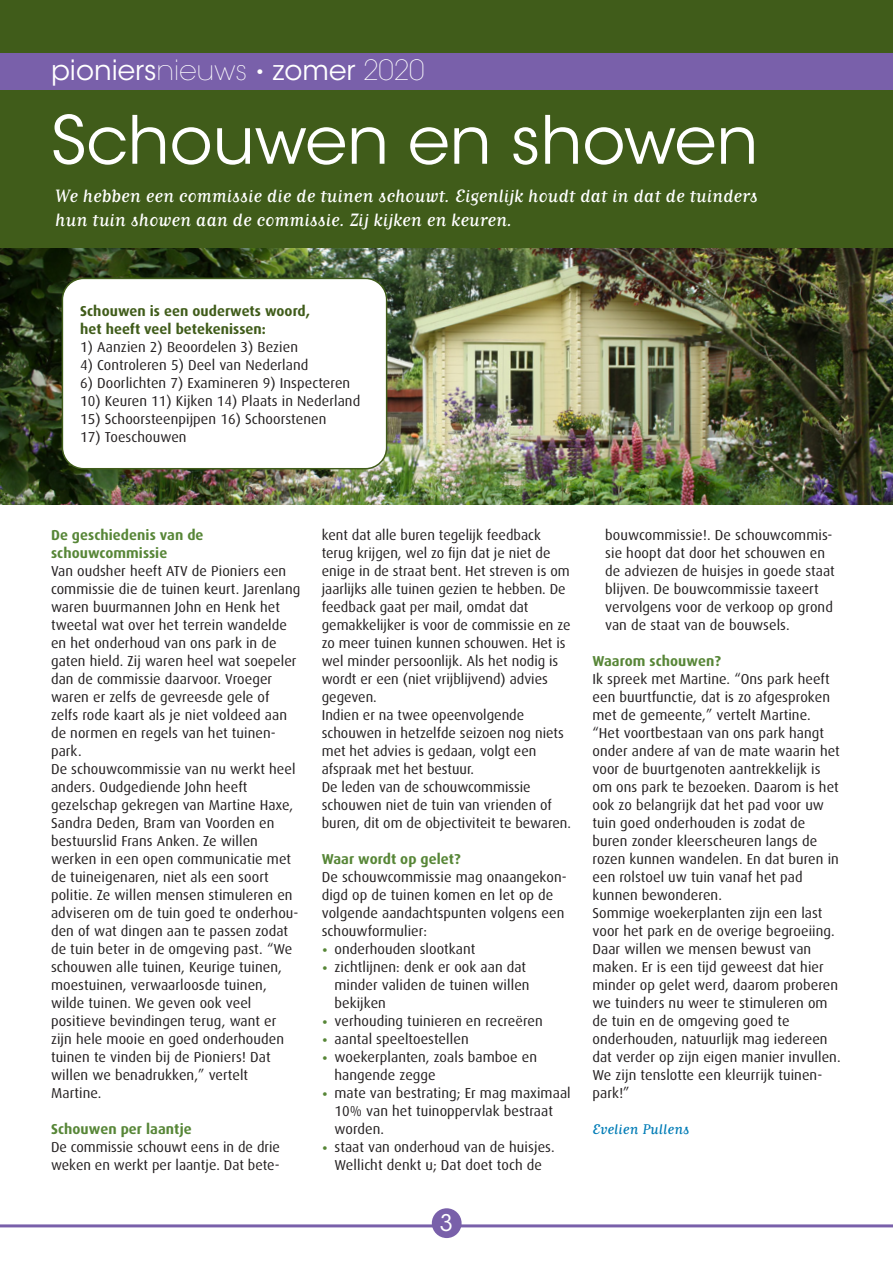
<style>
.page{position:relative;width:893px;height:1263px;background:#fff}
.page>*{position:absolute;margin:0;border:0;box-sizing:border-box;transform-origin:0 0}
.t1{font:66px "ITC Avant Garde Std";color:#fff}
.t2{font:27.75px "ITC Avant Garde Std";color:#fff}
.t3{font:22.8px "ITC Avant Garde Std";color:#fff}
.inleiding{font:21px/24px "Matrix Script";color:#fff}
.auteur{font:16.5px "Matrix Script";letter-spacing:.005em;color:#007cb6}
.bodytekst{font:14.4px/18px "Dax";letter-spacing:.005em;color:#231f20}
.bodytekst-2{font:700 14.4px/18px "Dax";letter-spacing:.005em;color:#578637}
.bodytekst-3{font:700 14.4px "Dax";letter-spacing:.005em;color:#405c1a}
.s1{font-weight:200}
.s2{font-size:19.5px;color:#578637}
</style>
<div class="page">
<img style="left:0;top:248px;width:893px;height:256px">
<div style="left:0;top:0;width:893px;height:248px;background:#405c1a"></div>
<div style="left:0;top:53px;width:893px;height:37px;background:#7960aa"></div>
<hr style="left:0;top:1224px;width:893px;height:3px;background:#7960aa">
<div style="left:432px;top:1208px;width:30px;height:30px;background:#7960aa;border-radius:50%"></div>
<div style="left:62px;top:278px;width:325px;height:191px;background:#fff;border-radius:21px"></div>
<div style="left:62px;top:278px;width:325px;height:191px;border:2px solid #405c1a;border-radius:21px"></div>
<p class="t2" style="left:51px;top:53px;width:375px">pioniers<span class="s1">nieuws •</span> zomer <span class="s1">2020</span></p>
<p class="t1" style="left:51px;top:100px;width:709px">Schouwen en showen</p>
<p class="inleiding" style="left:55px;top:183px;width:704px">We hebben een commissie die de tuinen schouwt. Eigenlijk houdt dat in dat de tuinders hun tuin showen aan de commissie. Zij kijken en keuren.</p>
<p class="bodytekst-3" style="left:80px;top:303px;width:232px">Schouwen is een ouderwets woord,</p>
<p class="bodytekst-3" style="left:80px;top:321px;width:187px">het heeft veel betekenissen:</p>
<p class="bodytekst" style="left:80px;top:339px;width:219px">1) Aanzien 2) Beoordelen 3) Bezien</p>
<p class="bodytekst" style="left:80px;top:357px;width:230px">4) Controleren 5) Deel van Nederland</p>
<p class="bodytekst" style="left:80px;top:375px;width:272px">6) Doorlichten 7) Examineren 9) Inspecteren</p>
<p class="bodytekst" style="left:80px;top:393px;width:282px">10) Keuren 11) Kijken 14) Plaats in Nederland</p>
<p class="bodytekst" style="left:80px;top:411px;width:248px">15) Schoorsteenpijpen 16) Schoorstenen</p>
<p class="bodytekst" style="left:80px;top:429px;width:108px">17) Toeschouwen</p>
<p class="bodytekst-2" style="left:51px;top:526px;width:154px">De geschiedenis van de schouwcommissie</p>
<p class="bodytekst" style="left:51px;top:562px;width:251px">Van oudsher heeft ATV de Pioniers een commissie die de tuinen keurt. Jarenlang waren buurmannen John en Henk het tweetal wat over het terrein wandelde en het onderhoud van ons park in de gaten hield. Zij waren heel wat soepeler dan de commissie daarvoor. Vroeger waren er zelfs de gevreesde gele of<br>zelfs rode kaart als je niet voldeed aan de normen en regels van het tuinen&shy;park.</p>
<p class="bodytekst" style="left:51px;top:760px;width:249px">De schouwcommissie van nu werkt heel anders. Oudgediende John heeft gezelschap gekregen van Martine Haxe, Sandra Deden, Bram van Voorden en bestuurslid Frans Anken. Ze willen werken in een open communicatie met de tuineigenaren, niet als een soort politie. Ze willen mensen stimuleren en adviseren om de tuin goed te onderhou&shy;den of wat dingen aan te passen zodat de tuin beter in de omgeving past. “We schouwen alle tuinen, Keurige tuinen, moestuinen, verwaarloosde tuinen, wilde tuinen. We geven ook veel positieve bevindingen terug, want er zijn hele mooie en goed onderhouden tuinen te vinden bij de Pioniers! Dat willen we benadrukken,” vertelt Martine.</p>
<p class="bodytekst-2" style="left:51px;top:1120px;width:142px">Schouwen per laantje</p>
<p class="bodytekst" style="left:51px;top:1138px;width:230px">De commissie schouwt eens in de drie weken en werkt per laantje. Dat bete-</p>
<p class="bodytekst" style="left:322px;top:526px;width:250px">kent dat alle buren tegelijk feedback terug krijgen, wel zo fijn dat je niet de enige in de straat bent. Het streven is om jaarlijks alle tuinen gezien te hebben. De feedback gaat per mail, omdat dat gemakkelijker is voor de commissie en ze zo meer tuinen kunnen schouwen. Het is wel minder persoonlijk. Als het nodig is wordt er een (niet vrijblijvend) advies gegeven.</p>
<p class="bodytekst" style="left:322px;top:706px;width:244px">Indien er na twee opeenvolgende schouwen in hetzelfde seizoen nog niets met het advies is gedaan, volgt een afspraak met het bestuur.</p>
<p class="bodytekst" style="left:322px;top:778px;width:251px">De leden van de schouwcommissie schouwen niet de tuin van vrienden of buren, dit om de objectiviteit te bewaren.</p>
<p class="bodytekst-2" style="left:322px;top:850px;width:140px">Waar wordt op gelet?</p>
<p class="bodytekst" style="left:322px;top:868px;width:246px">De schouwcommissie mag onaangekon&shy;digd op de tuinen komen en let op de volgende aandachtspunten volgens een schouwformulier:</p>
<p class="bodytekst" style="left:322px;top:940px;width:155px"><span class="s2">•</span> onderhouden slootkant</p>
<p class="bodytekst" style="left:334px;top:958px;width:197px;text-indent:-13px"><span class="s2">•</span> zichtlijnen: denk er ook aan dat minder validen de tuinen willen bekijken</p>
<p class="bodytekst" style="left:322px;top:1012px;width:223px"><span class="s2">•</span> verhouding tuinieren en recreëren</p>
<p class="bodytekst" style="left:322px;top:1030px;width:148px"><span class="s2">•</span> aantal speeltoestellen</p>
<p class="bodytekst" style="left:334px;top:1048px;width:204px;text-indent:-13px"><span class="s2">•</span> woekerplanten, zoals bamboe en hangende zegge</p>
<p class="bodytekst" style="left:334px;top:1084px;width:238px;text-indent:-13px"><span class="s2">•</span> mate van bestrating; Er mag maximaal<br>10% van het tuinoppervlak bestraat worden.</p>
<p class="bodytekst" style="left:322px;top:1138px;width:234px;text-align:center"><span class="s2">•</span> staat van onderhoud van de huisjes.<br>Wellicht denkt u; Dat doet toch de</p>
<p class="t3" style="left:440px;top:1209px;width:15px">3</p>
<p class="bodytekst" style="left:605px;top:526px;width:231px">bouwcommissie!. De schouwcommis&shy;sie hoopt dat door het schouwen en de adviezen de huisjes in goede staat blijven. De bouwcommissie taxeert vervolgens voor de verkoop op grond van de staat van de bouwsels.</p>
<p class="bodytekst-2" style="left:592px;top:652px;width:130px">Waarom schouwen?</p>
<p class="bodytekst" style="left:592px;top:670px;width:239px;text-align:justify">Ik spreek met Martine. “Ons park heeft een buurtfunctie, dat is zo afgesproken met de gemeente,” vertelt Martine.</p>
<p class="bodytekst" style="left:592px;top:724px;width:249px">“Het voortbestaan van ons park hangt onder andere af van de mate waarin het voor de buurtgenoten aantrekkelijk is om ons park te bezoeken. Daarom is het ook zo belangrijk dat het pad voor uw tuin goed onderhouden is zodat de buren zonder kleerscheuren langs de rozen kunnen wandelen. En dat buren in een rolstoel uw tuin vanaf het pad kunnen bewonderen.</p>
<p class="bodytekst" style="left:592px;top:904px;width:250px">Sommige woekerplanten zijn een last voor het park en de overige begroeiing.<br>Daar willen we mensen bewust van maken. Er is een tijd geweest dat hier minder op gelet werd, daarom proberen we tuinders nu weer te stimuleren om de tuin en de omgeving goed te onderhouden, natuurlijk mag iedereen dat verder op zijn eigen manier invullen.<br>We zijn tenslotte een kleurrijk tuinen&shy;park!”</p>
<p class="auteur" style="left:592px;top:1121px;width:98px">Evelien Pullens</p>
</div>
